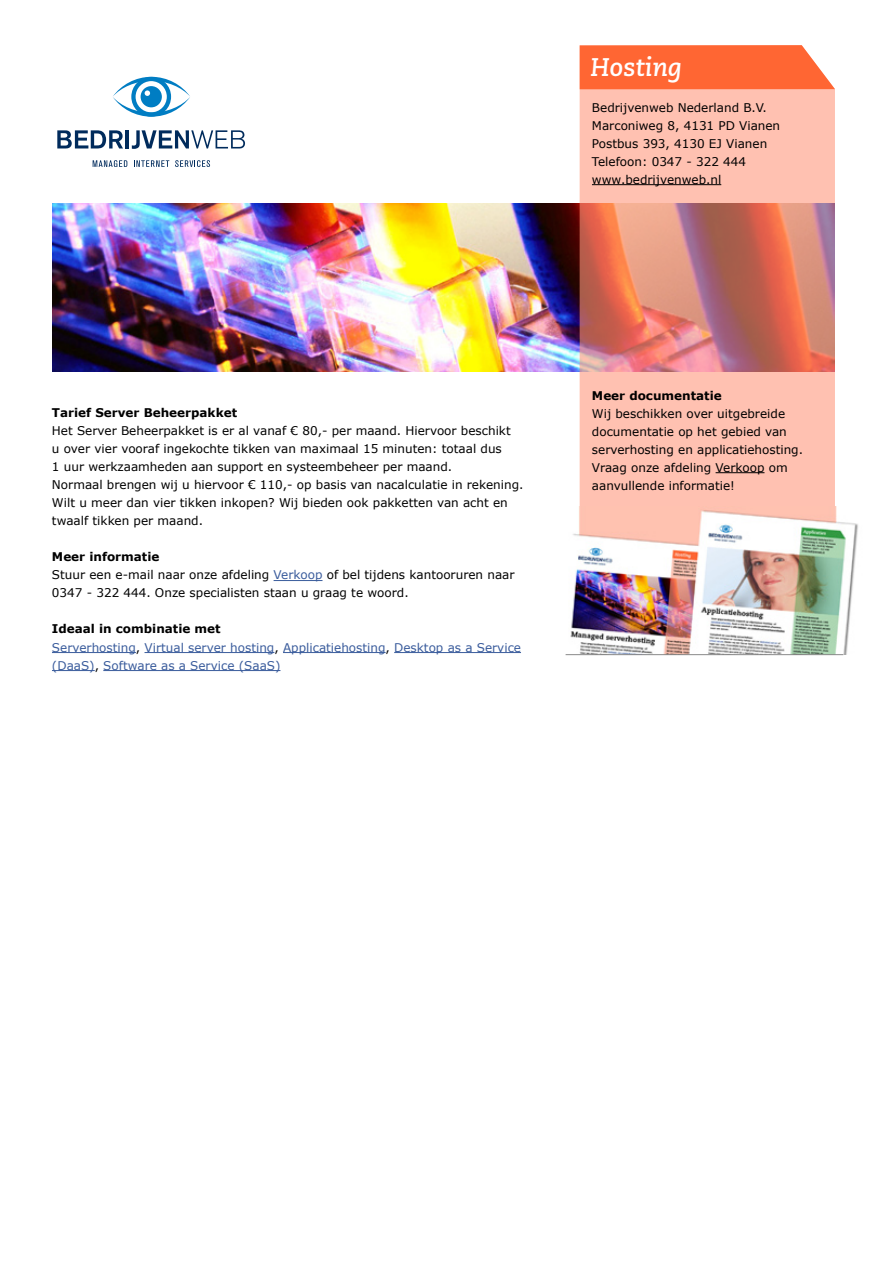
<style>
.page{position:relative;width:893px;height:1263px;background:#fff}
.page>*{position:absolute;margin:0;border:0;box-sizing:border-box;transform-origin:0 0}
.t1{font:italic 700 25.5px "Caecilia";color:#fff}
.t2{font:12px/18px "Verdana";color:#000}
.t3{font:12px/18px "Verdana";color:#3a5c9c}
.s1{font-weight:700}
.s2{color:#3a5c9c}
.s3{font-weight:700;color:#000}
.s4{color:#000}
</style>
<div class="page">
<img style="left:53px;top:202px;width:527px;height:171px">
<svg style="left:57px;top:130px;width:66px;height:18px"></svg>
<hr style="left:126px;top:130px;width:3px;height:18px;background:#002b5c">
<svg style="left:132px;top:130px;width:113px;height:19px"></svg>
<svg style="left:113px;top:77px;width:77px;height:40px"></svg>
<svg style="left:93px;top:160px;width:34px;height:7px"></svg>
<svg style="left:134px;top:160px;width:35px;height:7px"></svg>
<svg style="left:175px;top:160px;width:35px;height:7px"></svg>
<svg style="left:580px;top:89px;width:255px;height:417px;background:#eca394"></svg>
<svg style="left:580px;top:45px;width:255px;height:44px;background:#ff7041"></svg>
<hr style="left:592px;top:184px;width:129px;height:1px;background:#000">
<hr style="left:716px;top:472px;width:48px;height:1px;background:#000">
<hr style="left:274px;top:580px;width:48px;height:1px;background:#3a5c9c">
<hr style="left:52px;top:652px;width:84px;height:1px;background:#3a5c9c">
<hr style="left:145px;top:652px;width:129px;height:1px;background:#3a5c9c">
<hr style="left:283px;top:652px;width:103px;height:1px;background:#3a5c9c">
<hr style="left:394px;top:652px;width:127px;height:1px;background:#3a5c9c">
<hr style="left:52px;top:670px;width:43px;height:1px;background:#3a5c9c">
<hr style="left:103px;top:670px;width:177px;height:1px;background:#3a5c9c">
<img style="left:565px;top:506px;width:293px;height:149px">
<hr style="left:566px;top:654px;width:277px;height:1px;background:#898989">
<p class="t1" style="left:591px;top:52px;width:93px">Hosting</p>
<p class="t2" style="left:592px;top:98px;width:190px">Bedrijvenweb Nederland B.V.<br>Marconiweg 8, 4131 PD Vianen<br>Postbus 393, 4130 EJ Vianen<br>Telefoon: 0347 - 322 444 www.bedrijvenweb.nl</p>
<p class="t2" style="left:52px;top:404px;width:473px"><span class="s1">Tarief Server Beheerpakket<br></span>Het Server Beheerpakket is er al vanaf € 80,- per maand. Hiervoor beschikt<br>u over vier vooraf ingekochte tikken van maximaal 15 minuten: totaal dus<br>1 uur werkzaamheden aan support en systeembeheer per maand.<br>Normaal brengen wij u hiervoor € 110,- op basis van nacalculatie in rekening.<br>Wilt u meer dan vier tikken inkopen? Wij bieden ook pakketten van acht en twaalf tikken per maand.</p>
<p class="t2" style="left:52px;top:548px;width:464px"><span class="s1">Meer informatie<br></span>Stuur een e-mail naar onze afdeling <span class="s2">Verkoop</span> of bel tijdens kantooruren naar<br>0347 - 322 444. Onze specialisten staan u graag te woord.</p>
<p class="t3" style="left:52px;top:620px;width:471px"><span class="s3">Ideaal in combinatie met<br></span>Serverhosting<span class="s4">,</span> Virtual server hosting<span class="s4">,</span> Applicatiehosting<span class="s4">,</span> Desktop as a Service (DaaS)<span class="s4">,</span> Software as a Service (SaaS)</p>
<p class="t2" style="left:592px;top:386px;width:213px"><span class="s1">Meer documentatie<br></span>Wij beschikken over uitgebreide documentatie op het gebied van serverhosting en applicatiehosting.<br>Vraag onze afdeling Verkoop om aanvullende informatie!</p>
</div>
